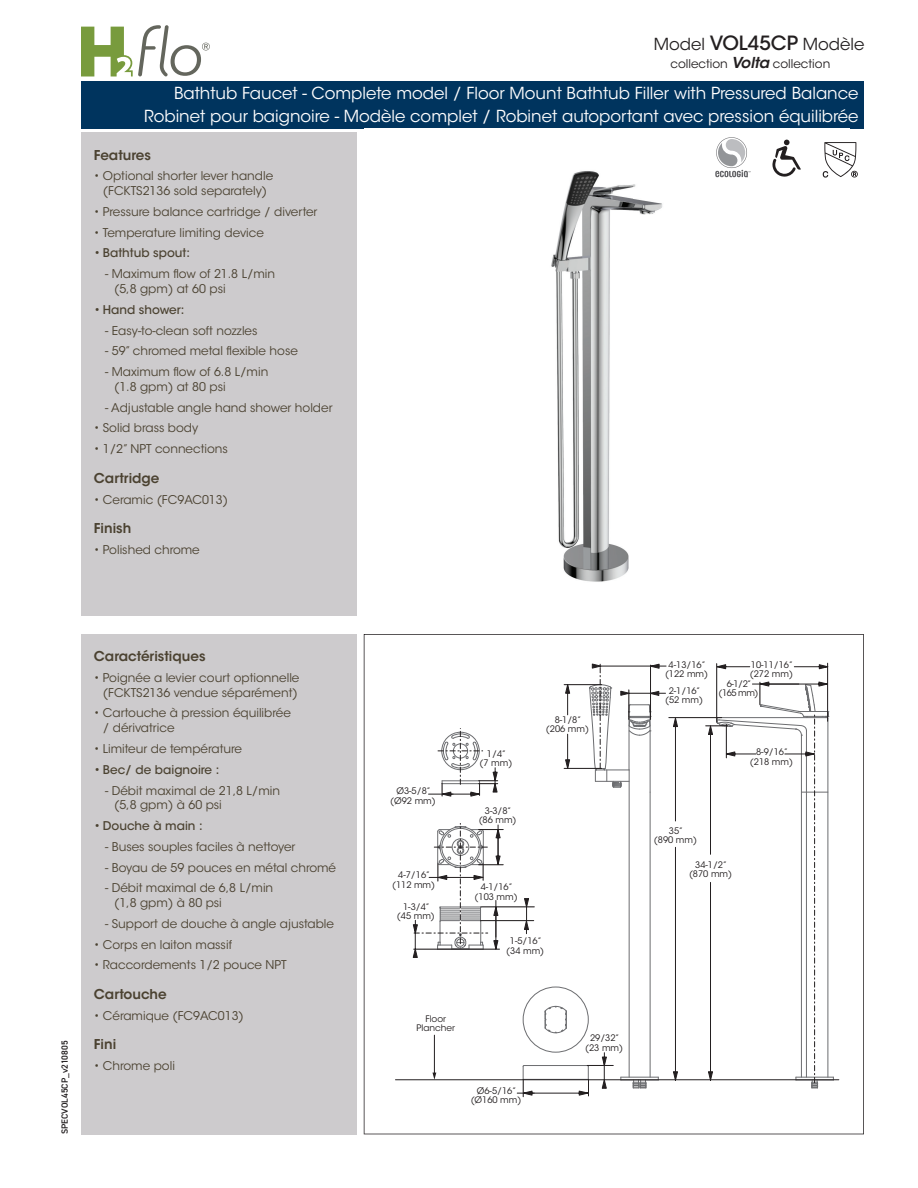
<style>
.page{position:relative;width:918px;height:1188px;background:#fff}
.page>*{position:absolute;margin:0;border:0;box-sizing:border-box;transform-origin:0 0}
.t1{font:16.5px "ITC Avant Garde Std";color:#fff}
.t2{font:16.5px "ITC Avant Garde Std";color:#231f20}
.t3{font:600 13.5px "ITC Avant Garde Std";color:#4b4231}
.t4{font:12px/14.4px "ITC Avant Garde Std";color:#4b4231}
.t5{font:500 12px "ITC Avant Garde Std";color:#4b4231}
.t6{font:12px "ITC Avant Garde Std";color:#231f20}
.t7{font:9px/9.3px "ITC Avant Garde Std";color:#231f20;text-align:center}
.t8{font:600 9px "DIN2014";color:#231f20}
.s1{font-weight:500;font-size:19.5px}
.s2{font-weight:600;font-style:italic;font-size:15px}
</style>
<div class="page">
<div style="left:81px;top:133px;width:275px;height:483px;background:#cdcbcd"></div>
<div style="left:81px;top:634px;width:275px;height:500px;background:#cdcbcd"></div>
<div style="left:81px;top:81px;width:783px;height:47px;background:#00345e"></div>
<img style="left:551px;top:139px;width:272px;height:443px">
<svg style="left:364px;top:634px;width:500px;height:500px"></svg>
<svg style="left:81px;top:25px;width:129px;height:51px"></svg>
<svg style="left:772px;top:140px;width:29px;height:37px"></svg>
<svg style="left:823px;top:142px;width:35px;height:36px"></svg>
<svg style="left:715px;top:137px;width:36px;height:40px"></svg>
<h1 class="t2" style="left:654px;top:34px;width:212px">Model <span class="s1">VOL45CP</span> Modèle</h1>
<p class="t6" style="left:670px;top:56px;width:161px">collection <span class="s2">Volta</span> collection</p>
<h1 class="t1" style="left:174px;top:83px;width:686px">Bathtub Faucet - Complete model / Floor Mount Bathtub Filler with Pressured Balance</h1>
<h1 class="t1" style="left:144px;top:106px;width:716px">Robinet pour baignoire - Modèle complet / Robinet autoportant avec pression équilibrée</h1>
<p class="t3" style="left:94px;top:146px;width:59px">Features</p>
<p class="t4" style="left:94px;top:169px;width:181px;text-align:center">• Optional shorter lever handle (FCKTS2136 sold separately)</p>
<p class="t4" style="left:94px;top:204px;width:225px">• Pressure balance cartridge / diverter</p>
<p class="t4" style="left:94px;top:225px;width:172px">• Temperature limiting device</p>
<p class="t5" style="left:94px;top:246px;width:98px">• Bathtub spout:</p>
<p class="t4" style="left:114px;top:267px;width:163px;text-indent:-9px">- Maximum ow of 21.8 L/min (5,8 gpm) at 60 psi</p>
<p class="t5" style="left:94px;top:302px;width:92px">• Hand shower:</p>
<p class="t4" style="left:105px;top:323px;width:154px">- Easy-to-clean soft nozzles</p>
<p class="t4" style="left:105px;top:344px;width:194px">- 59” chromed metal exible hose</p>
<p class="t4" style="left:114px;top:365px;width:156px;text-indent:-9px">- Maximum ow of 6.8 L/min (1.8 gpm) at 80 psi</p>
<p class="t4" style="left:105px;top:400px;width:229px">- Adjustable angle hand shower holder</p>
<p class="t4" style="left:94px;top:421px;width:106px">• Solid brass body</p>
<p class="t4" style="left:94px;top:442px;width:136px">• 1/2” NPT connections</p>
<p class="t3" style="left:94px;top:469px;width:67px">Cartridge</p>
<p class="t4" style="left:94px;top:492px;width:136px">• Ceramic (FC9AC013)</p>
<p class="t3" style="left:94px;top:520px;width:39px">Finish</p>
<p class="t4" style="left:94px;top:543px;width:107px">• Polished chrome</p>
<p class="t8" style="left:59px;top:1134px;width:95px;rotate:-90deg">SPECVOL45CP_v210805</p>
<p class="t3" style="left:94px;top:648px;width:113px">Caractéristiques</p>
<p class="t4" style="left:94px;top:671px;width:207px;text-align:right">• Poignée a levier court optionnelle (FCKTS2136 vendue séparément)</p>
<p class="t4" style="left:103px;top:706px;width:190px;text-indent:-9px">• Cartouche à pression équilibrée / dérivatrice</p>
<p class="t4" style="left:94px;top:741px;width:150px">• Limiteur de température</p>
<p class="t5" style="left:94px;top:762px;width:127px">• Bec/ de baignoire :</p>
<p class="t4" style="left:114px;top:783px;width:168px;text-indent:-9px">- Débit maximal de 21,8 L/min (5,8 gpm) à 60 psi</p>
<p class="t5" style="left:94px;top:818px;width:110px">• Douche à main :</p>
<p class="t4" style="left:105px;top:839px;width:192px">- Buses souples faciles à nettoyer</p>
<p class="t4" style="left:105px;top:860px;width:233px">- Boyau de 59 pouces en métal chromé</p>
<p class="t4" style="left:114px;top:881px;width:161px;text-indent:-9px">- Débit maximal de 6,8 L/min (1,8 gpm) à 80 psi</p>
<p class="t4" style="left:105px;top:916px;width:230px">- Support de douche à angle ajustable</p>
<p class="t4" style="left:94px;top:937px;width:140px">• Corps en laiton massif</p>
<p class="t4" style="left:94px;top:958px;width:194px">• Raccordements 1/2 pouce NPT</p>
<p class="t3" style="left:94px;top:985px;width:74px">Cartouche</p>
<p class="t4" style="left:94px;top:1008px;width:151px">• Céramique (FC9AC013)</p>
<p class="t3" style="left:94px;top:1036px;width:24px">Fini</p>
<p class="t4" style="left:94px;top:1059px;width:83px">• Chrome poli</p>
<p class="t7" style="left:390px;top:787px;width:47px">Ø3-5/8” (Ø92 mm)</p>
<p class="t7" style="left:392px;top:871px;width:45px">4-7/16” (112 mm)</p>
<p class="t7" style="left:397px;top:902px;width:39px">1-3/4” (45 mm)</p>
<p class="t7" style="left:480px;top:749px;width:34px">1/4”<br>(7 mm)</p>
<p class="t7" style="left:479px;top:806px;width:39px">3-3/8” (86 mm)</p>
<p class="t7" style="left:546px;top:715px;width:45px">8-1/8” (206 mm)</p>
<p class="t7" style="left:475px;top:883px;width:45px">4-1/16” (103 mm)</p>
<p class="t7" style="left:506px;top:937px;width:39px">1-5/16” (34 mm)</p>
<p class="t7" style="left:416px;top:1014px;width:40px">Floor<br>Plancher</p>
<p class="t7" style="left:471px;top:1086px;width:52px">Ø6-5/16” (Ø160 mm)</p>
<p class="t7" style="left:585px;top:1034px;width:39px">29/32” (23 mm)</p>
<p class="t7" style="left:665px;top:660px;width:45px">4-13/16” (122 mm)</p>
<p class="t7" style="left:751px;top:660px;width:44px">10-11/16”</p>
<p class="t7" style="left:750px;top:669px;width:45px">(272 mm)</p>
<p class="t7" style="left:727px;top:679px;width:26px">6-1/2”</p>
<p class="t7" style="left:719px;top:688px;width:41px">(165 mm)</p>
<p class="t7" style="left:665px;top:686px;width:39px">2-1/16” (52 mm)</p>
<p class="t7" style="left:750px;top:747px;width:45px">8-9/16” (218 mm)</p>
<p class="t7" style="left:654px;top:826px;width:45px">35”<br>(890 mm)</p>
<p class="t7" style="left:689px;top:860px;width:45px">34-1/2” (870 mm)</p>
</div>
